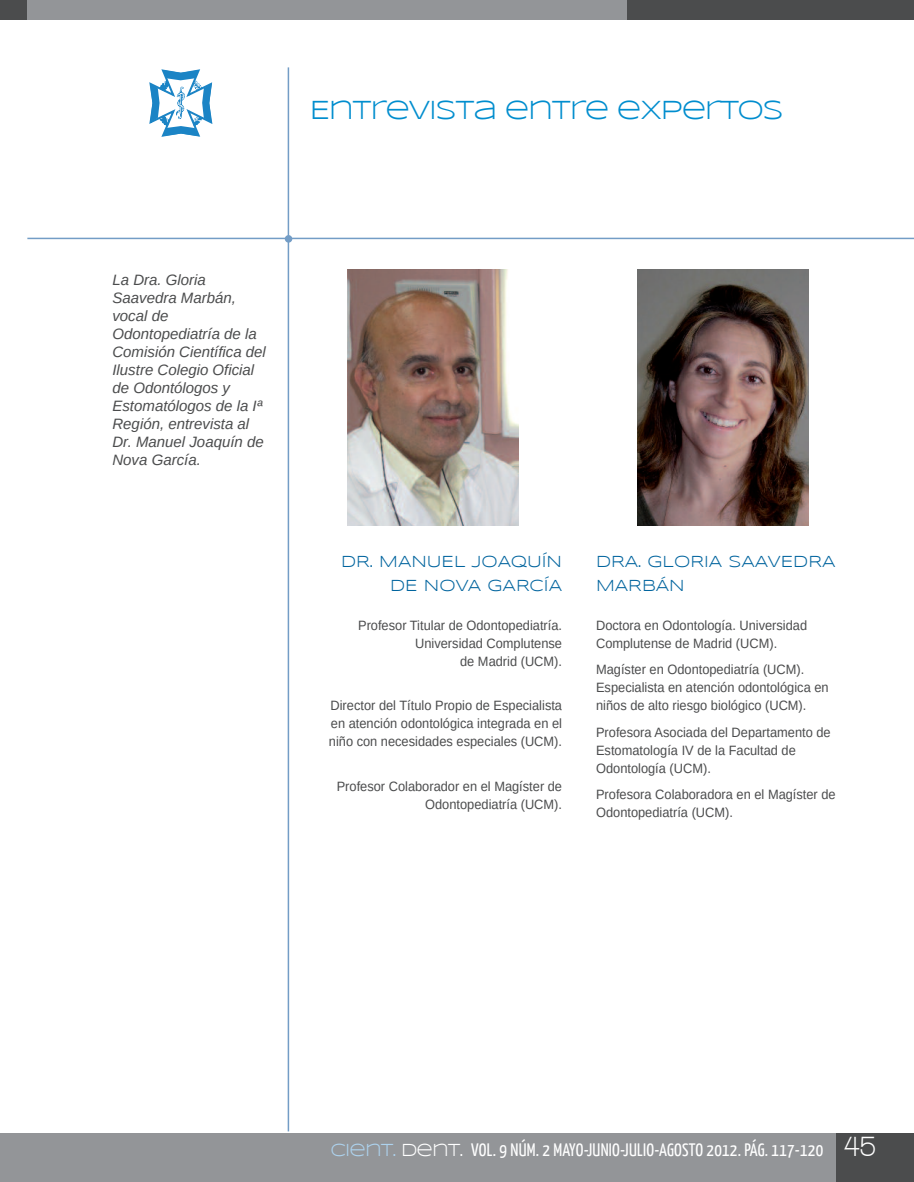
<style>
.page{position:relative;width:914px;height:1182px;background:#fff}
.page>*{position:absolute;margin:0;border:0;box-sizing:border-box;transform-origin:0 0}
.t1{font:27px "Syncopate";letter-spacing:-.05em;color:#008dce}
.t2{font:18px "Yanone Kaffeesatz";letter-spacing:.015em;color:#fff}
.t3{font:16.5px/24px "Syncopate";color:#00649e;text-align:right}
.t4{font:italic 15px/18px "Arimo";color:#4b4c4d}
.t5{font:13.5px/18px "Arimo";color:#4b4c4d;scale:.95 1}
.s1{font-family:"Syncopate";color:#add2ed}
.s2{font-family:"Syncopate"}
.s3{font-family:"Walkway";font-weight:700;font-size:30px}
</style>
<div class="page">
<div style="left:0;top:1133px;width:27px;height:49px;background:#939598"></div>
<div style="left:27px;top:1133px;width:886px;height:49px;background:#939598"></div>
<div style="left:835px;top:1133px;width:78px;height:49px;background:#4b4c4d"></div>
<img style="left:637px;top:269px;width:171px;height:257px">
<img style="left:347px;top:269px;width:171px;height:257px">
<div style="left:0;top:0;width:27px;height:20px;background:#4b4c4d"></div>
<div style="left:285px;top:235px;width:7px;height:8px;background:#739dc6;border-radius:50%"></div>
<hr style="left:287px;top:67px;width:2px;height:1064px;background:#739dc6">
<hr style="left:27px;top:238px;width:886px;height:1px;background:#739dc6">
<svg style="left:149px;top:69px;width:64px;height:68px"></svg>
<div style="left:618px;top:0;width:295px;height:20px;background:#4b4c4d"></div>
<div style="left:27px;top:0;width:599px;height:20px;background:#939598"></div>
<h1 class="t1" style="left:309px;top:99px;width:475px">ENTREVISTA ENTRE EXPERTOS</h1>
<p class="t4" style="left:112px;top:271px;width:155px">la dra. gloria saavedra marbán, vocal de odontopediatría de la<br>Comisión Científica del ilustre Colegio oficial de odontólogos y estomatólogos de la iª región, entrevista al dr. manuel Joaquín de<br>Nova garcía.</p>
<p class="t3" style="left:341px;top:550px;width:222px">DR. MANUEL JOAQUÍN<br>DE NOVA GARCÍA</p>
<p class="t5" style="left:358px;top:616px;width:216px;text-align:right">Profesor Titular de Odontopediatría. universidad Complutense<br>de Madrid (uCM).</p>
<p class="t5" style="left:329px;top:697px;width:247px;text-align:justify">Director del Título Propio de Especialista en atención odontológica integrada en el niño con necesidades especiales (uCM).</p>
<p class="t5" style="left:337px;top:777px;width:239px;text-align:right">Profesor Colaborador en el Magíster de<br>Odontopediatría (uCM).</p>
<p class="t3" style="left:596px;top:550px;width:241px;text-align:left">DRA. GLORIA SAAVEDRA<br>MARBÁN</p>
<p class="t5" style="left:596px;top:616px;width:224px">Doctora en Odontología. universidad<br>Complutense de Madrid (uCM).</p>
<p class="t5" style="left:596px;top:661px;width:246px">Magíster en Odontopediatría (uCM).<br>Especialista en atención odontológica en niños de alto riesgo biológico (uCM).</p>
<p class="t5" style="left:596px;top:723px;width:248px">Profesora Asociada del Departamento de<br>Estomatología IV de la Facultad de<br>Odontología (uCM).</p>
<p class="t5" style="left:596px;top:786px;width:254px">Profesora Colaboradora en el Magíster de<br>Odontopediatría (uCM).</p>
<h2 class="t2" style="left:330px;top:1139px;width:546px"><span class="s1">CIENT.</span> <span class="s2">DENT.</span> VOL. 9 NÚM. 2 MAYO-JUNIO-JULIO-AGOSTO 2012. PÁG. 117-120 <span class="s3">45</span></h2>
</div>
